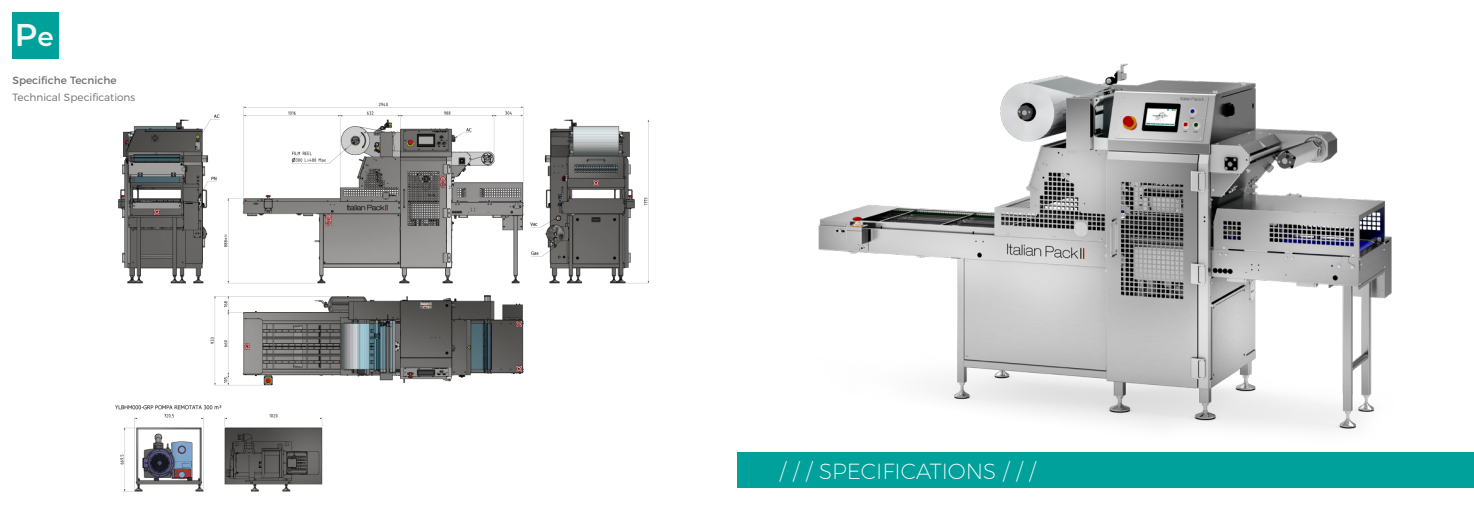
<style>
.page{position:relative;width:1474px;height:521px;background:#fff}
.page>*{position:absolute;margin:0;border:0;box-sizing:border-box;transform-origin:0 0}
.t1{font:600 31.5px "Montserrat";color:#f6f6f6}
.t2{font:200 21.88px "Montserrat";color:#fff}
.t3{font:300 10.5px "Montserrat";color:#706f6f}
.t4{font:10.5px "Montserrat";color:#706f6f}
.s1{font-size:26.25px}
</style>
<div class="page">
<div style="left:737px;top:453px;width:736px;height:35px;background:#00a19a"></div>
<img style="left:818px;top:63px;width:574px;height:367px">
<img style="left:118px;top:102px;width:532px;height:284px">
<img style="left:115px;top:405px;width:208px;height:87px">
<div style="left:12px;top:13px;width:47px;height:46px;background:#00a19a"></div>
<h1 class="t1" style="left:15px;top:12px;width:41px">P<span class="s1">e</span></h1>
<p class="t4" style="left:12px;top:72px;width:106px">Specifiche Tecniche</p>
<p class="t3" style="left:12px;top:89px;width:124px">Technical Specifications</p>
<h2 class="t2" style="left:779px;top:455px;width:258px">/ / / SPECIFICATIONS / / /</h2>
</div>
